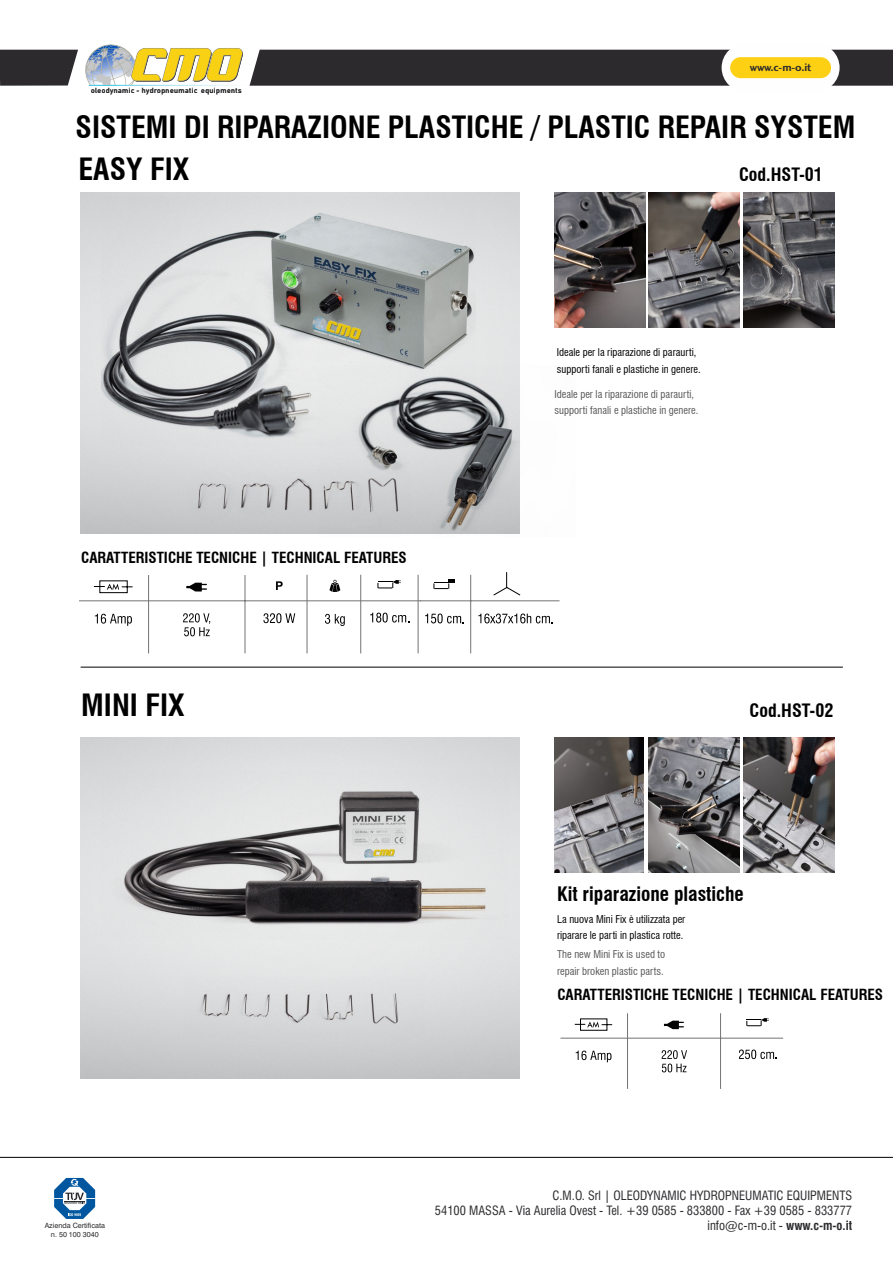
<style>
.page{position:relative;width:893px;height:1263px;background:#fff}
.page>*{position:absolute;margin:0;border:0;box-sizing:border-box;transform-origin:0 0}
.t1{font:700 condensed 30px "Swiss 721 BT";color:#000}
.t2{font:700 condensed 19.5px "Swiss 721 BT";color:#000}
.t3{font:700 condensed 18px "Swiss 721 BT";color:#000}
.t4{font:700 condensed 15px "Swiss 721 BT";color:#000}
.t5{font:condensed 12.45px/15px "Swiss 721 BT";color:#2c2a2d;text-align:right}
.t6{font:11.55px "Charlotte Sans Bold Plain";color:#2c2a2d}
.t7{font:condensed 10.5px/16.5px "Swiss 721 BT";color:#000}
.t8{font:condensed 10.5px/16.5px "Swiss 721 BT";color:#58585a}
.t9{font:7.2px "DIN Mittelschrift Alternate";letter-spacing:.065em;color:#2c2a2d}
.t10{font:7.2px/8.2px "Swiss 721 BT";color:#2c2a2d;text-align:center}
.s1{font-weight:700}
</style>
<div class="page">
<div style="left:250px;top:50px;width:643px;height:36px;background:#2c2a2d"></div>
<svg style="left:0;top:44px;width:243px;height:42px"></svg>
<div style="left:722px;top:43px;width:118px;height:49px;background:#fefefe;border-radius:24px"></div>
<div style="left:730px;top:57px;width:101px;height:21px;background:#fdd014;border-radius:10px"></div>
<svg style="left:54px;top:1178px;width:41px;height:41px"></svg>
<img style="left:102px;top:772px;width:407px;height:167px">
<img style="left:184px;top:977px;width:240px;height:61px">
<img style="left:648px;top:737px;width:91px;height:135px">
<img style="left:554px;top:737px;width:90px;height:135px">
<img style="left:743px;top:737px;width:91px;height:135px">
<hr style="left:81px;top:667px;width:762px;height:1px;background:#000">
<hr style="left:560px;top:1038px;width:223px;height:1px;background:#737375">
<hr style="left:720px;top:1013px;width:1px;height:76px;background:#737375">
<svg style="left:574px;top:1018px;width:39px;height:13px"></svg>
<svg style="left:576px;top:1050px;width:35px;height:12px"></svg>
<svg style="left:662px;top:1050px;width:25px;height:22px"></svg>
<svg style="left:664px;top:1021px;width:20px;height:8px"></svg>
<hr style="left:627px;top:1013px;width:1px;height:76px;background:#737375">
<svg style="left:747px;top:1018px;width:22px;height:8px"></svg>
<svg style="left:739px;top:1049px;width:38px;height:10px"></svg>
<hr style="left:79px;top:600px;width:342px;height:1px;background:#737375">
<hr style="left:245px;top:575px;width:1px;height:78px;background:#737375">
<svg style="left:93px;top:580px;width:40px;height:14px"></svg>
<svg style="left:95px;top:614px;width:37px;height:12px"></svg>
<svg style="left:183px;top:613px;width:27px;height:23px"></svg>
<svg style="left:186px;top:583px;width:21px;height:8px"></svg>
<hr style="left:148px;top:575px;width:1px;height:78px;background:#737375">
<svg style="left:276px;top:581px;width:7px;height:9px"></svg>
<svg style="left:263px;top:613px;width:32px;height:10px"></svg>
<svg style="left:434px;top:579px;width:21px;height:10px"></svg>
<svg style="left:378px;top:580px;width:23px;height:9px"></svg>
<svg style="left:370px;top:613px;width:39px;height:9px"></svg>
<svg style="left:425px;top:613px;width:39px;height:10px"></svg>
<hr style="left:418px;top:575px;width:1px;height:78px;background:#737375">
<hr style="left:420px;top:600px;width:139px;height:1px;background:#737375">
<hr style="left:470px;top:575px;width:1px;height:78px;background:#737375">
<hr style="left:360px;top:575px;width:1px;height:78px;background:#737375">
<svg style="left:329px;top:579px;width:11px;height:13px"></svg>
<svg style="left:325px;top:614px;width:20px;height:12px"></svg>
<hr style="left:307px;top:575px;width:1px;height:78px;background:#737375">
<svg style="left:478px;top:613px;width:75px;height:10px"></svg>
<svg style="left:493px;top:572px;width:28px;height:24px"></svg>
<img style="left:319px;top:365px;width:201px;height:169px">
<img style="left:102px;top:196px;width:373px;height:249px">
<img style="left:185px;top:449px;width:230px;height:80px">
<img style="left:554px;top:193px;width:91px;height:135px">
<img style="left:649px;top:193px;width:91px;height:135px">
<img style="left:743px;top:193px;width:91px;height:135px">
<hr style="left:0;top:1157px;width:893px;height:1px;background:#000">
<p class="t9" style="left:91px;top:86px;width:152px">oleodynamic - hydropneumatic equipments</p>
<p class="t6" style="left:750px;top:61px;width:63px">www.c-m-o.it</p>
<h1 class="t1" style="left:76px;top:109px;width:781px">SISTEMI DI RIPARAZIONE PLASTICHE / PLASTIC REPAIR SYSTEM</h1>
<h1 class="t1" style="left:78px;top:151px;width:112px">EASY FIX</h1>
<p class="t4" style="left:81px;top:549px;width:327px">CARATTERISTICHE TECNICHE | TECHNICAL FEATURES</p>
<h1 class="t1" style="left:81px;top:687px;width:105px">MINI FIX</h1>
<h3 class="t3" style="left:739px;top:163px;width:85px">Cod.HST-01</h3>
<p class="t7" style="left:557px;top:344px;width:145px">Ideale per la riparazione di paraurti, supporti fanali e plastiche in genere.</p>
<p class="t8" style="left:554px;top:386px;width:145px">Ideale per la riparazione di paraurti, supporti fanali e plastiche in genere.</p>
<h3 class="t3" style="left:749px;top:699px;width:85px">Cod.HST-02</h3>
<h2 class="t2" style="left:557px;top:883px;width:188px">Kit riparazione plastiche</h2>
<p class="t7" style="left:557px;top:911px;width:130px">La nuova Mini Fix è utilizzata per riparare le parti in plastica rotte.</p>
<p class="t8" style="left:557px;top:946px;width:110px">The new Mini Fix is used to repair broken plastic parts.</p>
<p class="t4" style="left:557px;top:986px;width:327px">CARATTERISTICHE TECNICHE | TECHNICAL FEATURES</p>
<p class="t10" style="left:45px;top:1221px;width:62px">Azienda Certificata n. 50 100 3040</p>
<p class="t5" style="left:435px;top:1188px;width:419px">C.M.O. Srl | OLEODYNAMIC HYDROPNEUMATIC EQUIPMENTS<br>54100 MASSA - Via Aurelia Ovest - Tel. +39 0585 - 833800 - Fax +39 0585 - 833777 info@c-m-o.it - <span class="s1">www.c-m-o.it</span></p>
</div>
